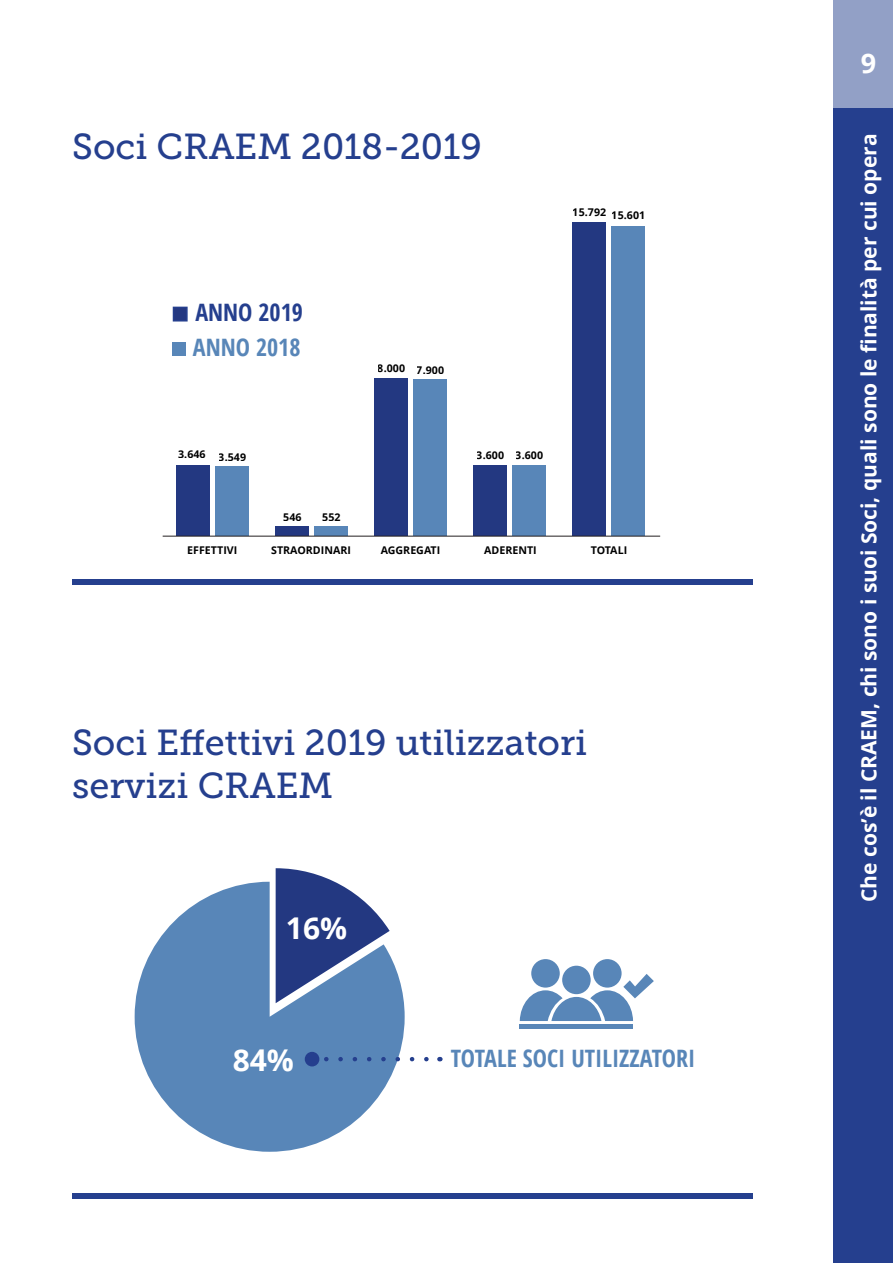
<style>
.page{position:relative;width:893px;height:1263px;background:#fff}
.page>*{position:absolute;margin:0;border:0;box-sizing:border-box;transform-origin:0 0}
.t1{font:36px "Museo Slab 500";color:#253f8e}
.t2{font:700 30px "Open Sans";color:#fff}
.t3{font:700 27px "Open Sans";color:#fff}
.t4{font:700 condensed 24px "Open Sans";color:#5886b8}
.t5{font:700 condensed 24px "Open Sans";color:#253f8e}
.t6{font:700 21px "Open Sans";color:#fff}
.t7{font:700 10.65px "Open Sans";color:#000}
</style>
<div class="page">
<svg style="left:135px;top:882px;width:270px;height:270px;fill:#5886b8"></svg>
<svg style="left:276px;top:868px;width:114px;height:135px"></svg>
<div style="left:216px;top:466px;width:33px;height:69px;background:#5886b8"></div>
<div style="left:315px;top:526px;width:33px;height:9px;background:#5886b8"></div>
<div style="left:414px;top:379px;width:33px;height:156px;background:#5886b8"></div>
<div style="left:513px;top:465px;width:33px;height:70px;background:#5886b8"></div>
<div style="left:612px;top:226px;width:33px;height:309px;background:#5886b8"></div>
<div style="left:177px;top:465px;width:33px;height:70px;background:#233881"></div>
<div style="left:276px;top:526px;width:33px;height:9px;background:#233881"></div>
<div style="left:375px;top:378px;width:33px;height:157px;background:#233881"></div>
<div style="left:474px;top:465px;width:33px;height:70px;background:#233881"></div>
<div style="left:573px;top:222px;width:33px;height:313px;background:#233881"></div>
<hr style="left:163px;top:536px;width:497px;height:1px;background:#231f20">
<div style="left:833px;top:0;width:60px;height:1263px;background:#253f8e"></div>
<div style="left:305px;top:1052px;width:14px;height:14px;background:#253f8e;border-radius:50%"></div>
<svg style="left:326px;top:1057px;width:103px;height:4px"></svg>
<div style="left:562px;top:966px;width:29px;height:28px;background:#5886b8;border-radius:50%"></div>
<div style="left:593px;top:959px;width:29px;height:28px;background:#5886b8;border-radius:50%"></div>
<div style="left:531px;top:959px;width:29px;height:28px;background:#5886b8;border-radius:50%"></div>
<div style="left:520px;top:1024px;width:113px;height:5px;background:#5886b8"></div>
<svg style="left:520px;top:974px;width:134px;height:47px"></svg>
<div style="left:173px;top:307px;width:15px;height:14px;background:#243881;border:2px solid #253f8e"></div>
<div style="left:173px;top:342px;width:13px;height:13px;background:#5886b8"></div>
<div style="left:72px;top:579px;width:681px;height:6px;background:#253f8e"></div>
<div style="left:72px;top:1193px;width:681px;height:6px;background:#253f8e"></div>
<div style="left:833px;top:0;width:60px;height:108px;background:#92a0c6"></div>
<p class="t1" style="left:72px;top:126px;width:411px">Soci CRAEM 2018-2019</p>
<p class="t7" style="left:573px;top:205px;width:35px">15.792</p>
<p class="t7" style="left:612px;top:208px;width:35px">15.601</p>
<p class="t5" style="left:195px;top:296px;width:109px">ANNO 2019</p>
<p class="t4" style="left:193px;top:331px;width:109px">ANNO 2018</p>
<p class="t7" style="left:178px;top:446px;width:29px">3.646</p>
<p class="t7" style="left:219px;top:449px;width:29px">3.549</p>
<p class="t7" style="left:283px;top:509px;width:20px">546</p>
<p class="t7" style="left:322px;top:509px;width:20px">552</p>
<p class="t7" style="left:378px;top:361px;width:29px">8.000</p>
<p class="t7" style="left:417px;top:362px;width:29px">7.900</p>
<p class="t7" style="left:477px;top:448px;width:29px">3.600</p>
<p class="t7" style="left:516px;top:448px;width:29px">3.600</p>
<p class="t7" style="left:187px;top:542px;width:52px">EFFETTIVI</p>
<p class="t7" style="left:271px;top:542px;width:81px">STRAORDINARI</p>
<p class="t7" style="left:381px;top:542px;width:61px">AGGREGATI</p>
<p class="t7" style="left:484px;top:542px;width:54px">ADERENTI</p>
<p class="t7" style="left:591px;top:542px;width:38px">TOTALI</p>
<p class="t1" style="left:72px;top:722px;width:517px">Soci Effettivi 2019 utilizzatori</p>
<p class="t1" style="left:72px;top:766px;width:262px">servizi CRAEM</p>
<p class="t2" style="left:286px;top:907px;width:63px">16%</p>
<p class="t2" style="left:233px;top:1039px;width:63px">84%</p>
<p class="t4" style="left:451px;top:1041px;width:246px">TOTALE SOCI UTILIZZATORI</p>
<h3 class="t3" style="left:861px;top:44px;width:17px">9</h3>
<p class="t6" style="left:854px;top:902px;width:770px;rotate:-90deg">Che cos’è il CRAEM, chi sono i suoi Soci, quali sono le finalità per cui opera</p>
</div>
